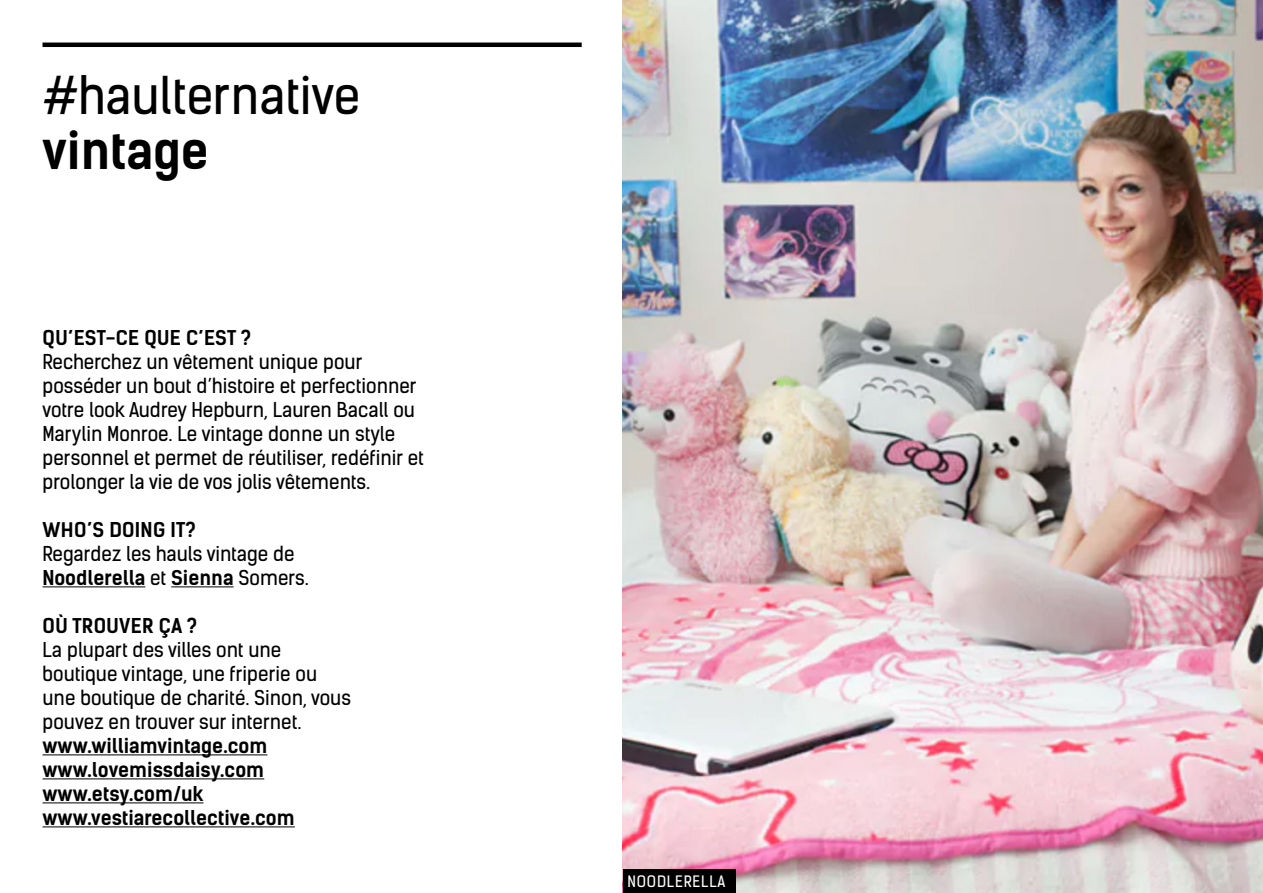
<style>
.page{position:relative;width:1263px;height:893px;background:#fff}
.page>*{position:absolute;margin:0;border:0;box-sizing:border-box;transform-origin:0 0}
.t1{font:49.5px "Kelson Sans";color:#000}
.t2{font:700 49.5px "Kelson Sans";color:#000}
.t3{font:19.5px/24px "Kelson Sans";color:#000}
.t4{font:700 19.5px/24px "Kelson Sans";color:#000}
.t5{font:15px "Kelson Sans";letter-spacing:.055em;color:#fff}
.s1{font-weight:700}
</style>
<div class="page">
<hr style="left:43px;top:43px;width:539px;height:4px;background:#000">
<hr style="left:43px;top:586px;width:102px;height:1px;background:#000">
<hr style="left:171px;top:586px;width:63px;height:1px;background:#000">
<hr style="left:43px;top:754px;width:224px;height:1px;background:#000">
<hr style="left:43px;top:778px;width:221px;height:1px;background:#000">
<hr style="left:43px;top:802px;width:160px;height:1px;background:#000">
<hr style="left:43px;top:826px;width:252px;height:1px;background:#000">
<img style="left:623px;top:0;width:640px;height:893px">
<div style="left:623px;top:869px;width:113px;height:24px;background:#000"></div>
<h1 class="t1" style="left:43px;top:65px;width:319px">#haulternative</h1>
<h1 class="t2" style="left:43px;top:120px;width:168px">vintage</h1>
<p class="t4" style="left:43px;top:326px;width:210px">QU’EST-CE QUE C’EST ?</p>
<p class="t3" style="left:43px;top:350px;width:383px">Recherchez un vêtement unique pour posséder un bout d’histoire et perfectionner votre look Audrey Hepburn, Lauren Bacall ou Marylin Monroe. Le vintage donne un style personnel et permet de réutiliser, redéfinir et prolonger la vie de vos jolis vêtements.</p>
<p class="t4" style="left:43px;top:518px;width:155px">WHO’S DOING IT?</p>
<p class="t3" style="left:43px;top:542px;width:268px">Regardez les hauls vintage de<br><span class="s1">Noodlerella</span> et <span class="s1">Sienna</span> Somers.</p>
<p class="t4" style="left:43px;top:614px;width:156px">OÙ TROUVER ÇA ?</p>
<p class="t3" style="left:43px;top:638px;width:310px">La plupart des villes ont une boutique vintage, une friperie ou une boutique de charité. Sinon, vous pouvez en trouver sur internet.</p>
<p class="t4" style="left:43px;top:734px;width:254px">www.williamvintage.com www.lovemissdaisy.com www.etsy.com/uk www.vestiarecollective.com</p>
<p class="t5" style="left:627px;top:872px;width:99px">NOODLERELLA</p>
</div>
